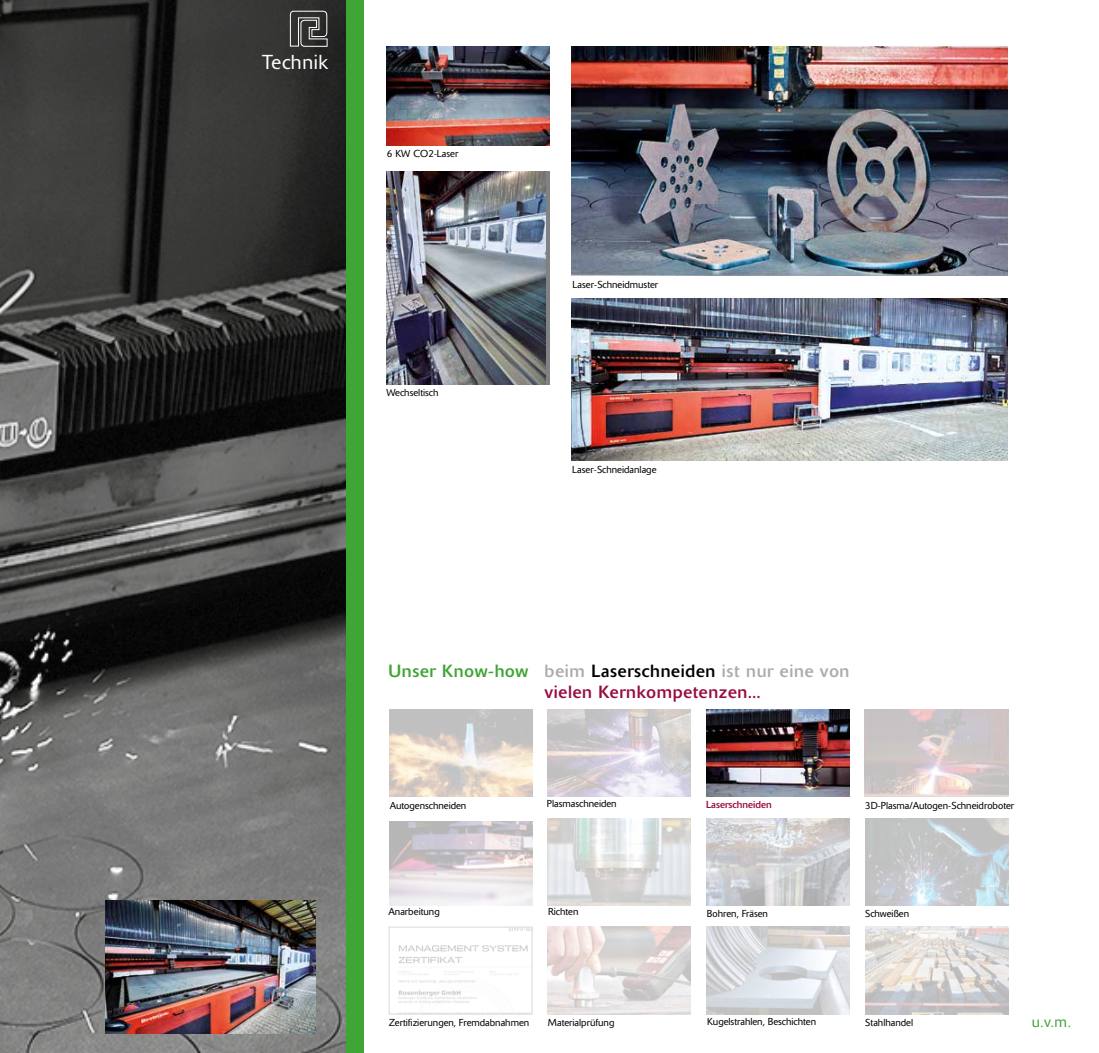
<style>
.page{position:relative;width:1099px;height:1053px;background:#fff}
.page>*{position:absolute;margin:0;border:0;box-sizing:border-box;transform-origin:0 0}
.t1{font:300 20px "Delta";letter-spacing:.03em;color:#fff}
.t2{font:17.5px/21px "Delta";letter-spacing:.04em;color:#990c42}
.t3{font:300 15px "Delta";color:#3fa535}
.t4{font:300 10px "Delta";color:#000}
.t5{font:10px "Delta";color:#990c42}
.s1{color:#3fa535}
.s2{color:#acacac}
.s3{color:#000}
</style>
<div class="page">
<img style="left:0;top:0;width:345px;height:1052px">
<img style="left:106px;top:900px;width:209px;height:133px">
<img style="left:571px;top:298px;width:436px;height:162px">
<img style="left:387px;top:46px;width:163px;height:100px">
<img style="left:386px;top:171px;width:160px;height:213px">
<img style="left:571px;top:46px;width:436px;height:229px">
<img style="left:398px;top:928px;width:132px;height:76px">
<div style="left:388px;top:926px;width:144px;height:88px;border:1px solid #d9d9da"></div>
<img style="left:547px;top:926px;width:143px;height:87px">
<img style="left:706px;top:926px;width:143px;height:87px">
<img style="left:865px;top:926px;width:143px;height:87px">
<img style="left:389px;top:821px;width:143px;height:84px">
<img style="left:548px;top:818px;width:143px;height:87px">
<img style="left:706px;top:818px;width:143px;height:87px">
<img style="left:865px;top:818px;width:143px;height:87px">
<img style="left:547px;top:709px;width:143px;height:87px">
<img style="left:706px;top:709px;width:143px;height:87px">
<img style="left:865px;top:709px;width:143px;height:87px">
<img style="left:390px;top:709px;width:143px;height:87px">
<div style="left:345px;top:0;width:18px;height:1052px;background:#3fa535"></div>
<svg style="left:289px;top:10px;width:39px;height:37px"></svg>
<h1 class="t1" style="left:262px;top:54px;width:68px">Technik</h1>
<p class="t4" style="left:387px;top:150px;width:73px">6 KW CO2-Laser</p>
<p class="t4" style="left:386px;top:388px;width:54px">Wechseltisch</p>
<p class="t4" style="left:572px;top:280px;width:87px">Laser-Schneidmuster</p>
<p class="t4" style="left:572px;top:465px;width:86px">Laser-Schneidanlage</p>
<h2 class="t2" style="left:544px;top:662px;width:306px;text-indent:-156px"><span class="s1">Unser Know-how</span> <span class="s2">beim</span> <span class="s3">Laserschneiden</span> <span class="s2">ist nur eine von </span>vielen Kernkompetenzen...</h2>
<p class="t4" style="left:389px;top:801px;width:78px">Autogenschneiden</p>
<p class="t4" style="left:547px;top:800px;width:71px">Plasmaschneiden</p>
<p class="t5" style="left:706px;top:800px;width:67px">Laserschneiden</p>
<p class="t4" style="left:865px;top:801px;width:150px">3D-Plasma/Autogen-Schneidroboter</p>
<p class="t4" style="left:388px;top:907px;width:53px">Anarbeitung</p>
<p class="t4" style="left:548px;top:907px;width:32px">Richten</p>
<p class="t4" style="left:707px;top:909px;width:63px">Bohren, Fräsen</p>
<p class="t4" style="left:865px;top:909px;width:45px">Schweißen</p>
<p class="t4" style="left:389px;top:1018px;width:142px">Zertifizierungen, Fremdabnahmen</p>
<p class="t4" style="left:548px;top:1018px;width:68px">Materialprüfung</p>
<p class="t4" style="left:707px;top:1018px;width:110px">Kugelstrahlen, Beschichten</p>
<p class="t4" style="left:865px;top:1018px;width:49px">Stahlhandel</p>
<h3 class="t3" style="left:1031px;top:1015px;width:40px">u.v.m.</h3>
</div>
